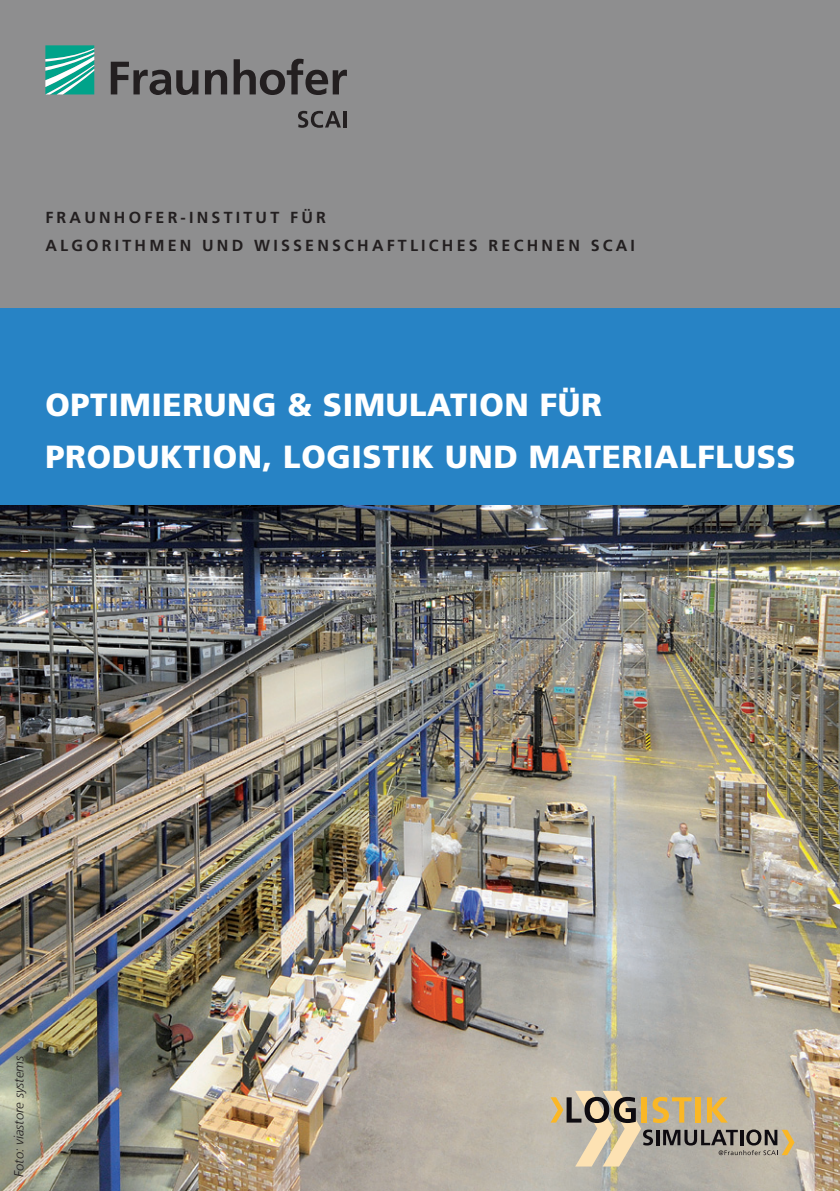
<style>
.page{position:relative;width:840px;height:1191px;background:#fff}
.page>*{position:absolute;margin:0;border:0;box-sizing:border-box;transform-origin:0 0}
.t1{font:900 32px/52px "Frutiger LT Com";letter-spacing:.02em;color:#fff}
.t2{font:700 16px/28px "Frutiger LT Com";letter-spacing:.2em;color:#231f20}
.t3{font:italic 300 13px "Frutiger LT Com";color:#231f20}
</style>
<div class="page">
<img style="left:0;top:504px;width:839px;height:687px">
<div style="left:0;top:0;width:839px;height:308px;background:#8e8e8f"></div>
<div style="left:0;top:308px;width:839px;height:196px;background:#2783c5"></div>
<svg style="left:45px;top:45px;width:49px;height:49px;background:#4bbaa9"></svg>
<svg style="left:111px;top:59px;width:236px;height:36px"></svg>
<svg style="left:298px;top:111px;width:43px;height:17px"></svg>
<hr style="left:343px;top:111px;width:4px;height:16px;background:#231f20">
<svg style="left:550px;top:1090px;width:244px;height:76px;background:#b4a891"></svg>
<p class="t2" style="left:45px;top:203px;width:282px">FRAUNHOFER-INSTITUT FÜR<br>ALGORITH</p>
<p class="t2" style="left:149px;top:231px;width:30px">MEN</p>
<p class="t2" style="left:202px;top:231px;width:84px">UN DWISSENS</p>
<p class="t2" style="left:344px;top:231px;width:27px">CHAFT</p>
<p class="t2" style="left:410px;top:231px;width:45px">LI CHES</p>
<p class="t2" style="left:488px;top:231px;width:52px">RE CHNEN</p>
<p class="t2" style="left:590px;top:231px;width:46px">SCAI</p>
<h1 class="t1" style="left:45px;top:379px;width:730px">OPTIMIERUNG &amp; SIMULATION FÜR<br>PRODUKTION, LOGISTIK UND MATERIALFLUSS</h1>
<p class="t3" style="left:11px;top:1176px;width:122px;rotate:-90deg">Foto: viastore systems</p>
</div>
